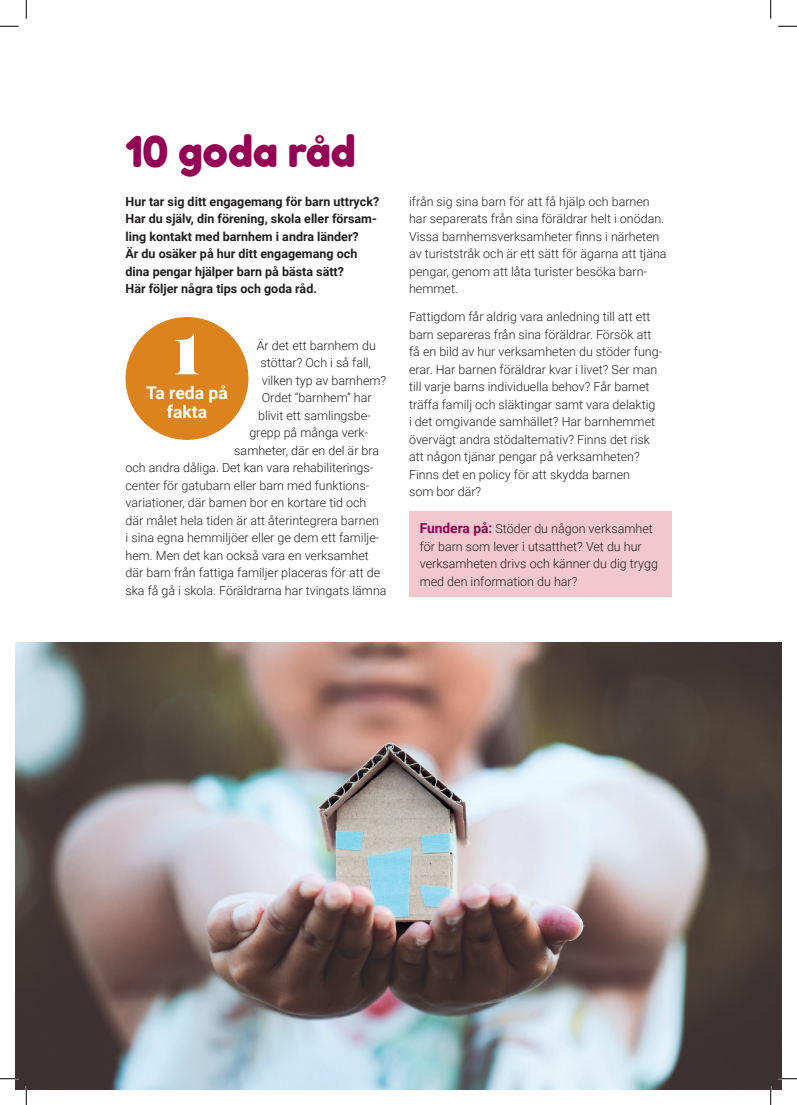
<style>
.page{position:relative;width:797px;height:1105px;background:#fff}
.page>*{position:absolute;margin:0;border:0;box-sizing:border-box;transform-origin:0 0}
.t1{font:50.38px "Sahara Bodoni";color:#fff}
.t2{font:42.5px "Fredoka One";letter-spacing:-.01em;color:#940054}
.t3{font:700 17.5px/18.8px "Roboto";color:#fff;text-align:center}
.t4{font:300 12.5px/17.5px "Roboto";color:#231f20}
.t5{font:700 12.5px/17.5px "Roboto";color:#231f20}
.s1{font-weight:700;font-size:13.75px;color:#940054}
</style>
<div class="page">
<div style="left:125px;top:317px;width:123px;height:123px;background:#dd831e;border-radius:50%"></div>
<div style="left:409px;top:512px;width:262px;height:85px;background:#f2c8ce"></div>
<img style="left:16px;top:643px;width:765px;height:446px">
<svg style="left:0;top:25px;width:19px;height:2px"></svg>
<svg style="left:778px;top:25px;width:19px;height:2px"></svg>
<svg style="left:0;top:1078px;width:19px;height:1px"></svg>
<svg style="left:778px;top:1078px;width:19px;height:1px"></svg>
<svg style="left:25px;top:0;width:2px;height:19px"></svg>
<svg style="left:25px;top:1086px;width:2px;height:19px"></svg>
<svg style="left:770px;top:0;width:1px;height:19px"></svg>
<svg style="left:770px;top:1086px;width:1px;height:19px"></svg>
<h2 class="t2" style="left:125px;top:125px;width:232px">10 goda råd</h2>
<p class="t5" style="left:125px;top:192px;width:255px">Hur tar sig ditt engagemang för barn uttryck?<br>Har du själv, din förening, skola eller försam&shy;ling kontakt med barnhem i andra länder?<br>Är du osäker på hur ditt engagemang och dina pengar hjälper barn på bästa sätt?<br>Här följer några tips och goda råd.</p>
<h1 class="t1" style="left:174px;top:320px;width:28px">1</h1>
<h3 class="t3" style="left:146px;top:383px;width:83px">Ta reda på fakta</h3>
<p class="t4" style="left:257px;top:336px;width:120px">Är det ett barnhem du</p>
<p class="t4" style="left:260px;top:353px;width:112px">stöttar? Och i så fall,</p>
<p class="t4" style="left:262px;top:371px;width:126px">vilken typ av barnhem?</p>
<p class="t4" style="left:262px;top:388px;width:111px">Ordet ”barnhem” har</p>
<p class="t4" style="left:258px;top:406px;width:114px">blivit ett samlingsbe-</p>
<p class="t4" style="left:249px;top:423px;width:120px">grepp på många verk-</p>
<p class="t4" style="left:234px;top:441px;width:146px">samheter, där en del är bra</p>
<p class="t4" style="left:125px;top:458px;width:249px">och andra dåliga. Det kan vara rehabiliterings-</p>
<p class="t4" style="left:125px;top:476px;width:245px">center för gatubarn eller barn med funktions-</p>
<p class="t4" style="left:125px;top:493px;width:242px">variationer, där barnen bor en kortare tid och</p>
<p class="t4" style="left:125px;top:511px;width:255px">där målet hela tiden är att återintegrera barnen</p>
<p class="t4" style="left:125px;top:528px;width:255px">i sina egna hemmiljöer eller ge dem ett familje-</p>
<p class="t4" style="left:125px;top:546px;width:245px">hem. Men det kan också vara en verksamhet</p>
<p class="t4" style="left:125px;top:563px;width:256px">där barn från fattiga familjer placeras för att de</p>
<p class="t4" style="left:125px;top:581px;width:262px">ska få gå i skola. Föräldrarna har tvingats lämna</p>
<p class="t4" style="left:409px;top:192px;width:259px">ifrån sig sina barn för att få hjälp och barnen har separerats från sina föräldrar helt i onödan.<br>Vissa barnhemsverksamheter finns i närheten av turiststråk och är ett sätt för ägarna att tjäna pengar, genom att låta turister besöka barn&shy;hemmet.</p>
<p class="t4" style="left:409px;top:308px;width:254px">Fattigdom får aldrig vara anledning till att ett barn separeras från sina föräldrar. Försök att få en bild av hur verksamheten du stöder fung&shy;erar. Har barnen föräldrar kvar i livet? Ser man till varje barns individuella behov? Får barnet träffa familj och släktingar samt vara delaktig<br>i det omgivande samhället? Har barnhemmet övervägt andra stödalternativ? Finns det risk att någon tjänar pengar på verksamheten?<br>Finns det en policy för att skydda barnen<br>som bor där?</p>
<p class="t4" style="left:420px;top:520px;width:240px"><span class="s1">Fundera på:</span> Stöder du någon verksamhet för barn som lever i utsatthet? Vet du hur verksamheten drivs och känner du dig trygg med den information du har?</p>
</div>
